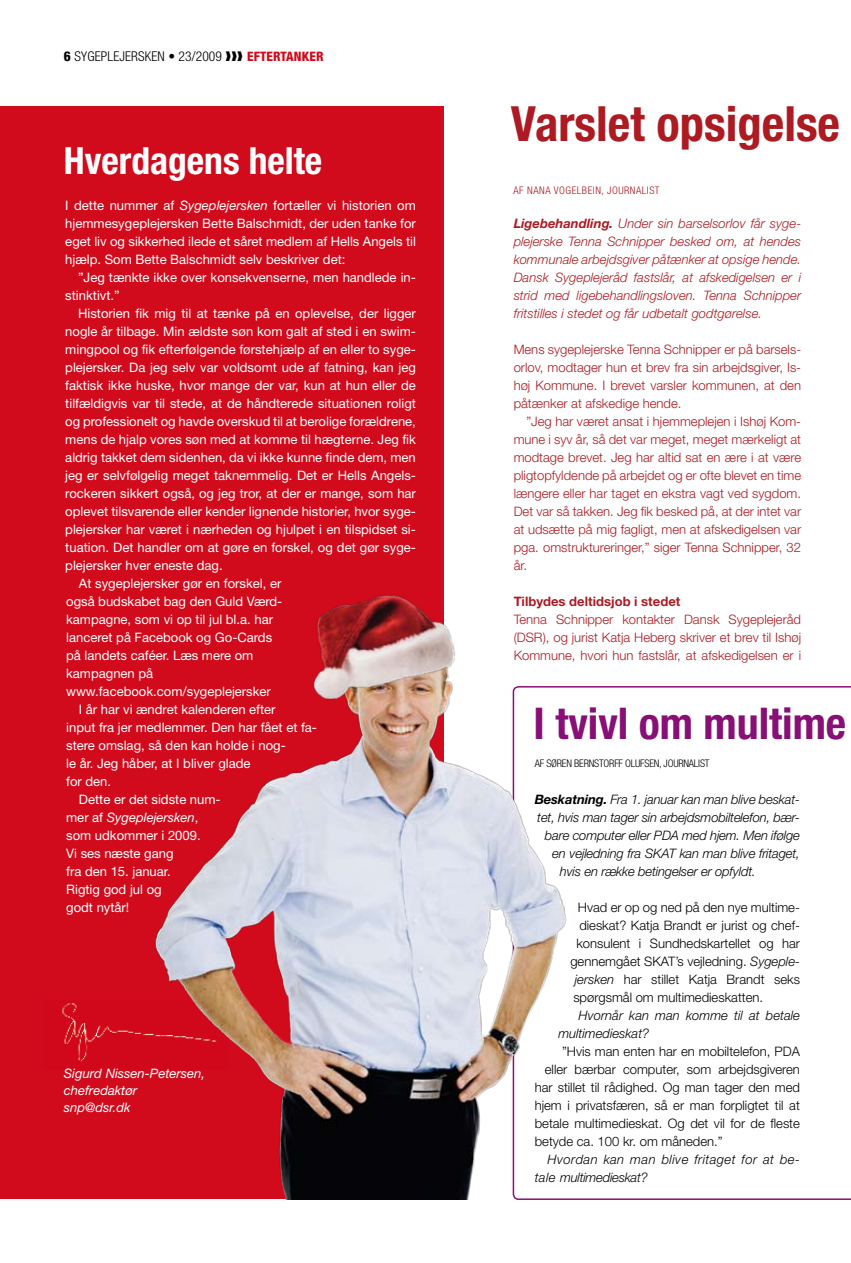
<style>
.page{position:relative;width:851px;height:1263px;background:#fff}
.page>*{position:absolute;margin:0;border:0;box-sizing:border-box;transform-origin:0 0}
.t1{font:700 condensed 48.6px "Helvetica Neue LT Std";color:#ad1a22}
.t2{font:700 condensed 43.8px "Helvetica Neue LT Std";color:#880f75}
.t3{font:700 condensed 37.5px "Helvetica Neue LT Std";color:#fff}
.t4{font:300 condensed 13.5px "Helvetica Neue LT Std";letter-spacing:.01em;color:#000}
.t5{font:13.05px/18px "Helvetica Neue LT Std";color:#fff;text-align:justify}
.t6{font:300 13.05px/18px "Helvetica Neue LT Std";color:#ad1a22;text-align:justify}
.t7{font:300 13.05px "Helvetica Neue LT Std";color:#000}
.t8{font:italic 300 13.05px/18px "Helvetica Neue LT Std";color:#ad1a22;text-align:justify}
.t9{font:italic 300 13.05px/18px "Helvetica Neue LT Std";letter-spacing:-.01em;color:#000}
.t10{font:italic 13.05px/16.8px "Helvetica Neue LT Std";color:#fff}
.t11{font:italic 300 13.05px/18px "Helvetica Neue LT Std";letter-spacing:.03em;color:#000}
.t12{font:700 13.05px "Helvetica Neue LT Std";color:#ad1a22}
.t13{font:300 condensed 10.5px "Helvetica Neue LT Std";letter-spacing:-.02em;color:#000}
.t14{font:300 condensed 10.5px "Helvetica Neue LT Std";letter-spacing:.05em;color:#ad1a22}
.s1{font-weight:800}
.s2{font-weight:800;font-size:13.05px;color:#d10b1c}
.s3{font-style:italic}
.s4{font-style:normal}
.s5{font-weight:700}
</style>
<div class="page">
<div style="left:0;top:106px;width:444px;height:1093px;background:#d10b1c"></div>
<svg style="left:515px;top:686px;width:335px;height:514px"></svg>
<img style="left:62px;top:1003px;width:85px;height:59px">
<img style="left:147px;top:686px;width:432px;height:513px">
<img style="left:288px;top:594px;width:183px;height:115px">
<p class="t4" style="left:64px;top:48px;width:261px"><span class="s1">6</span> SYGEPLEJERSKEN • 23/2009 ❱❱❱ <span class="s2">EFTERTANKER</span></p>
<h3 class="t3" style="left:64px;top:138px;width:260px">Hverdagens helte</h3>
<p class="t5" style="left:65px;top:196px;width:352px">I dette nummer af <span class="s3">Sygeplejersken</span> fortæller vi historien om hjemmesygeplejersken Bette Balschmidt, der uden tanke for eget liv og sikkerhed ilede et såret medlem af Hells Angels til hjælp. Som Bette Balschmidt selv beskriver det:</p>
<p class="t5" style="left:65px;top:268px;width:352px;text-indent:13px">”Jeg tænkte ikke over konsekvenserne, men handlede in&shy;stinktivt.”</p>
<p class="t5" style="left:78px;top:304px;width:339px">Historien fik mig til at tænke på en oplevelse, der ligger</p>
<p class="t5" style="left:65px;top:322px;width:352px">nogle år tilbage. Min ældste søn kom galt af sted i en swim-</p>
<p class="t5" style="left:65px;top:340px;width:352px">mingpool og fik efterfølgende førstehjælp af en eller to syge-</p>
<p class="t5" style="left:65px;top:358px;width:352px">plejersker. Da jeg selv var voldsomt ude af fatning, kan jeg</p>
<p class="t5" style="left:65px;top:376px;width:352px">faktisk ikke huske, hvor mange der var, kun at hun eller de</p>
<p class="t5" style="left:65px;top:394px;width:352px">tilfældigvis var til stede, at de håndterede situationen roligt</p>
<p class="t5" style="left:65px;top:412px;width:352px">og professionelt og havde overskud til at berolige forældrene,</p>
<p class="t5" style="left:65px;top:430px;width:352px">mens de hjalp vores søn med at komme til hægterne. Jeg fik</p>
<p class="t5" style="left:65px;top:448px;width:352px">aldrig takket dem sidenhen, da vi ikke kunne finde dem, men</p>
<p class="t5" style="left:65px;top:466px;width:352px">jeg er selvfølgelig meget taknemmelig. Det er Hells Angels-</p>
<p class="t5" style="left:65px;top:484px;width:352px">rockeren sikkert også, og jeg tror, at der er mange, som har</p>
<p class="t5" style="left:65px;top:502px;width:352px">oplevet tilsvarende eller kender lignende historier, hvor syge-</p>
<p class="t5" style="left:65px;top:520px;width:352px">plejersker har været i nærheden og hjulpet i en tilspidset si-</p>
<p class="t5" style="left:65px;top:538px;width:352px">tuation. Det handler om at gøre en forskel, og det gør syge-</p>
<p class="t5" style="left:65px;top:556px;width:159px">plejersker hver eneste dag.</p>
<p class="t5" style="left:79px;top:574px;width:204px">At sygeplejersker gør en forskel, er</p>
<p class="t5" style="left:66px;top:592px;width:217px">også budskabet bag den Guld Værd-</p>
<p class="t5" style="left:66px;top:610px;width:208px">kampagne, som vi op til jul bl.a. har</p>
<p class="t5" style="left:66px;top:628px;width:207px">lanceret på Facebook og Go-Cards</p>
<p class="t5" style="left:66px;top:646px;width:189px">på landets caféer. Læs mere om</p>
<p class="t5" style="left:66px;top:664px;width:89px">kampagnen på</p>
<p class="t5" style="left:66px;top:682px;width:206px">www.facebook.com/sygeplejersker</p>
<p class="t5" style="left:79px;top:700px;width:198px">I år har vi ændret kalenderen efter</p>
<p class="t5" style="left:66px;top:718px;width:252px">input fra jer medlemmer. Den har fået et fa-</p>
<p class="t5" style="left:66px;top:736px;width:221px">stere omslag, så den kan holde i nog-</p>
<p class="t5" style="left:66px;top:754px;width:186px">le år. Jeg håber, at I bliver glade</p>
<p class="t5" style="left:66px;top:772px;width:46px">for den.</p>
<p class="t5" style="left:79px;top:790px;width:143px">Dette er det sidste num-</p>
<p class="t10" style="left:66px;top:808px;width:134px"><span class="s4">mer af</span> Sygeplejersken<span class="s4">,</span></p>
<p class="t5" style="left:66px;top:826px;width:136px">som udkommer i 2009.</p>
<p class="t5" style="left:66px;top:844px;width:109px">Vi ses næste gang</p>
<p class="t5" style="left:66px;top:862px;width:106px">fra den 15. januar.</p>
<p class="t5" style="left:66px;top:880px;width:97px">Rigtig god jul og</p>
<p class="t5" style="left:66px;top:898px;width:65px">godt nytår!</p>
<p class="t10" style="left:64px;top:1065px;width:143px">Sigurd Nissen-Petersen, chefredaktør snp@dsr.dk</p>
<h1 class="t1" style="left:510px;top:95px;width:331px">Varslet opsigelse</h1>
<p class="t14" style="left:513px;top:184px;width:27px">AF NANA</p>
<p class="t14" style="left:553px;top:184px;width:107px">VOGELBEIN, JOURNALIST</p>
<p class="t8" style="left:513px;top:214px;width:289px"><span class="s5">Ligebehandling.</span> Under sin barselsorlov får syge&shy;plejerske Tenna Schnipper besked om, at hendes kommunale arbejdsgiver påtænker at opsige hende.<br>Dansk Sygeplejeråd fastslår, at afskedigelsen er i strid med ligebehandlingsloven. Tenna Schnipper fritstilles i stedet og får udbetalt godtgørelse.</p>
<p class="t6" style="left:513px;top:340px;width:289px">Mens sygeplejerske Tenna Schnipper er på barsels&shy;orlov, modtager hun et brev fra sin arbejdsgiver, Is&shy;høj Kommune. I brevet varsler kommunen, at den påtænker at afskedige hende.</p>
<p class="t6" style="left:513px;top:412px;width:289px;text-indent:13px">”Jeg har været ansat i hjemmeplejen i Ishøj Kom&shy;mune i syv år, så det var meget, meget mærkeligt at modtage brevet. Jeg har altid sat en ære i at være pligtopfyldende på arbejdet og er ofte blevet en time længere eller har taget en ekstra vagt ved sygdom.<br>Det var så takken. Jeg fik besked på, at der intet var at udsætte på mig fagligt, men at afskedigelsen var pga. omstruktureringer,” siger Tenna Schnipper, 32 år.</p>
<p class="t12" style="left:513px;top:593px;width:168px">Tilbydes deltidsjob i stedet</p>
<p class="t6" style="left:513px;top:610px;width:289px">Tenna Schnipper kontakter Dansk Sygeplejeråd (DSR), og jurist Katja Heberg skriver et brev til Ishøj Kommune, hvori hun fastslår, at afskedigelsen er i</p>
<h2 class="t2" style="left:533px;top:696px;width:314px">I tvivl om multime</h2>
<p class="t13" style="left:534px;top:757px;width:176px">AF SØREN BERNSTORFF OLUFSEN, JOURNALIST</p>
<p class="t9" style="left:534px;top:790px;width:267px"><span class="s5">Beskatning.</span> Fra 1. januar kan man blive beskat-</p>
<p class="t9" style="left:537px;top:808px;width:264px">tet, hvis man tager sin arbejdsmobiltelefon, bær-</p>
<p class="t9" style="left:544px;top:826px;width:256px">bare computer eller PDA med hjem. Men ifølge</p>
<p class="t9" style="left:552px;top:844px;width:249px">en vejledning fra SKAT kan man blive fritaget,</p>
<p class="t9" style="left:559px;top:862px;width:197px">hvis en række betingelser er opfyldt.</p>
<p class="t7" style="left:577px;top:899px;width:223px">Hvad er op og ned på den nye multime-</p>
<p class="t7" style="left:579px;top:917px;width:222px">dieskat? Katja Brandt er jurist og chef-</p>
<p class="t7" style="left:576px;top:935px;width:225px">konsulent i Sundhedskartellet og har</p>
<p class="t7" style="left:570px;top:953px;width:231px">gennemgået SKAT’s vejledning. <span class="s3">Sygeple-</span></p>
<p class="t7" style="left:574px;top:971px;width:226px"><span class="s3">jersken</span> har stillet Katja Brandt seks</p>
<p class="t7" style="left:573px;top:989px;width:191px">spørgsmål om multimedieskatten.</p>
<p class="t9" style="left:558px;top:1006px;width:243px;text-indent:20px">Hvornår kan man komme til at betale multimedieskat?</p>
<p class="t7" style="left:562px;top:1043px;width:239px">”Hvis man enten har en mobiltelefon, PDA</p>
<p class="t7" style="left:544px;top:1061px;width:256px">eller bærbar computer, som arbejdsgiveren</p>
<p class="t7" style="left:534px;top:1079px;width:267px">har stillet til rådighed. Og man tager den med</p>
<p class="t7" style="left:534px;top:1097px;width:267px">hjem i privatsfæren, så er man forpligtet til at</p>
<p class="t7" style="left:534px;top:1115px;width:267px">betale multimedieskat. Og det vil for de fleste</p>
<p class="t7" style="left:534px;top:1133px;width:189px">betyde ca. 100 kr. om måneden.”</p>
<p class="t11" style="left:534px;top:1150px;width:267px;text-indent:13px">Hvordan kan man blive fritaget for at be&shy;tale multimedieskat?</p>
</div>
